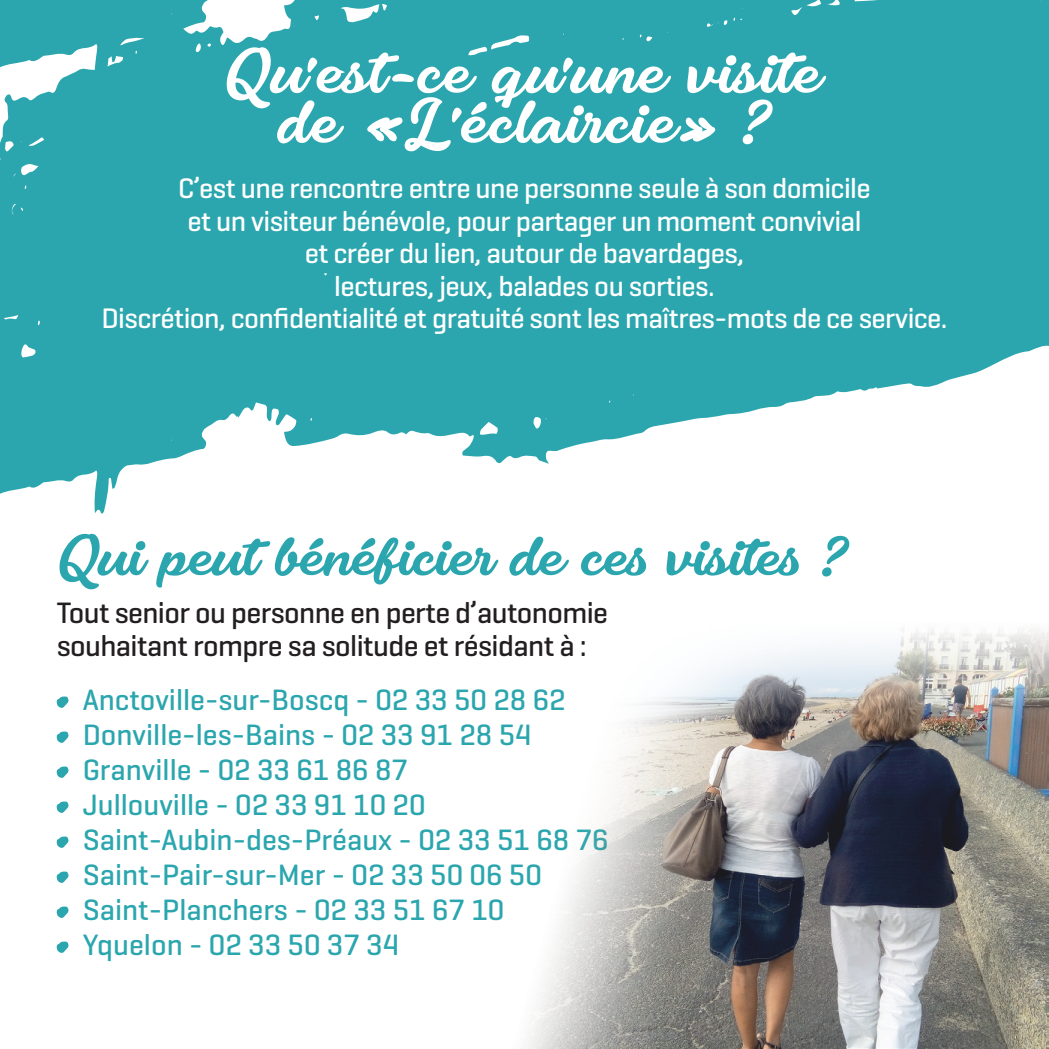
<style>
.page{position:relative;width:1049px;height:1049px;background:#fff}
.page>*{position:absolute;margin:0;border:0;box-sizing:border-box;transform-origin:0 0}
.t1{font:55px/50px "Fondy Script PERSONALUSEONLY";color:#fff;text-align:center}
.t2{font:50px "Fondy Script PERSONALUSEONLY";letter-spacing:-.025em;color:#2ba6ae}
.t3{font:500 30px/35px "Geogrotesque";color:#2ba6ae}
.t4{font:500 30px/32.5px "Geogrotesque";letter-spacing:-.02em;color:#231f20}
.t5{font:500 28.75px/32.5px "Geogrotesque";letter-spacing:-.02em;color:#fff;text-align:center}
</style>
<div class="page">
<svg style="left:0;top:0;width:1049px;height:514px;background:#41afb6"></svg>
<svg style="left:56px;top:696px;width:13px;height:12px"></svg>
<svg style="left:56px;top:731px;width:13px;height:12px"></svg>
<svg style="left:56px;top:766px;width:13px;height:12px"></svg>
<svg style="left:56px;top:801px;width:13px;height:12px"></svg>
<svg style="left:56px;top:836px;width:13px;height:12px"></svg>
<svg style="left:56px;top:871px;width:13px;height:12px"></svg>
<svg style="left:56px;top:906px;width:13px;height:12px"></svg>
<svg style="left:56px;top:941px;width:13px;height:12px"></svg>
<img style="left:431px;top:431px;width:618px;height:618px">
<h1 class="t1" style="left:226px;top:49px;width:597px">Qu’est-ce qu’une visite de «L’éclaircie» ?</h1>
<p class="t5" style="left:101px;top:171px;width:848px">C’est une rencontre entre une personne seule à son domicile<br>et un visiteur bénévole, pour partager un moment convivial<br>et créer du lien, autour de bavardages,<br>lectures, jeux, balades ou sorties.<br>Discrétion, confidentialité et gratuité sont les maîtres-mots de ce service.</p>
<h2 class="t2" style="left:59px;top:519px;width:789px">Qui peut bénéficier de ces visites ?</h2>
<p class="t4" style="left:57px;top:596px;width:553px">Tout senior ou personne en perte d’autonomie souhaitant rompre sa solitude et résidant à :</p>
<p class="t3" style="left:83px;top:681px;width:527px">Anctoville-sur-Boscq - 02 33 50 28 62<br>Donville-les-Bains - 02 33 91 28 54<br>Granville - 02 33 61 86 87<br>Jullouville - 02 33 91 10 20<br>Saint-Aubin-des-Préaux - 02 33 51 68 76<br>Saint-Pair-sur-Mer - 02 33 50 06 50<br>Saint-Planchers - 02 33 51 67 10<br>Yquelon - 02 33 50 37 34</p>
</div>
